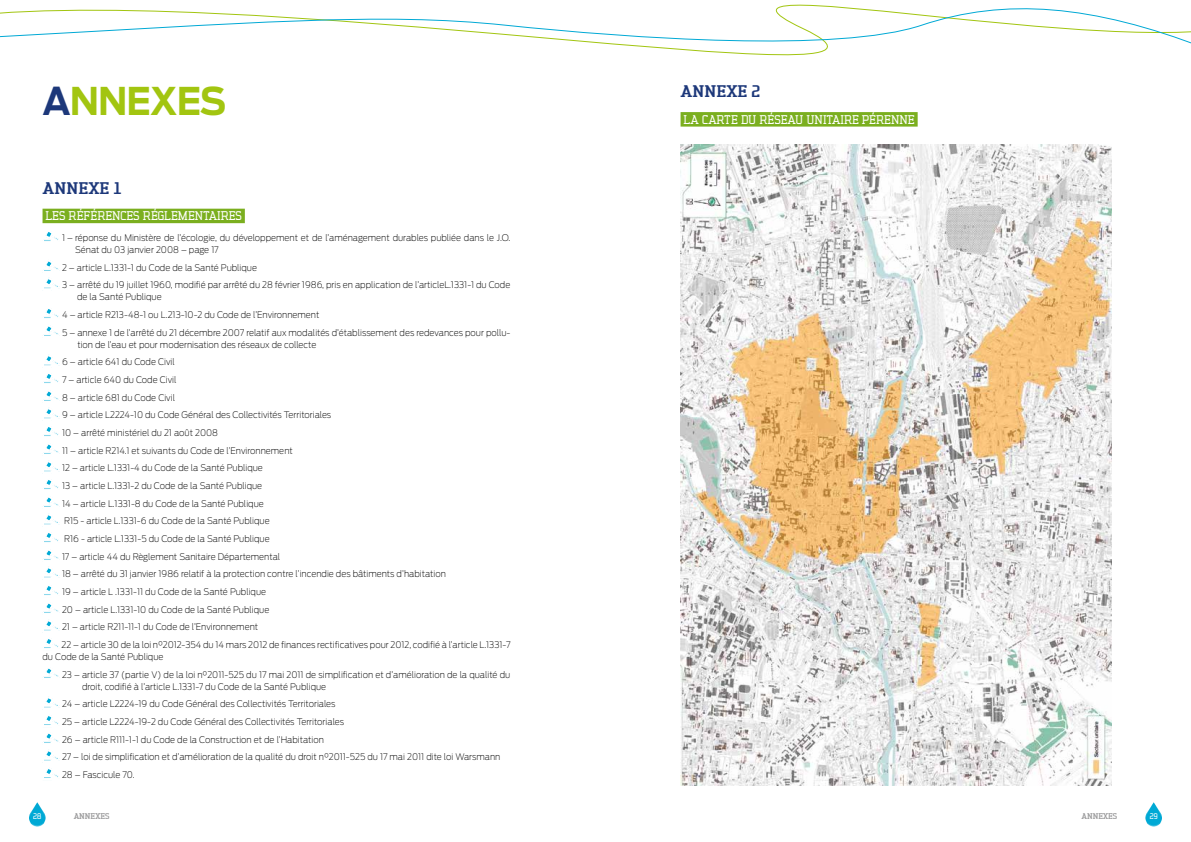
<style>
.page{position:relative;width:1191px;height:842px;background:#fff}
.page>*{position:absolute;margin:0;border:0;box-sizing:border-box;transform-origin:0 0}
.t1{font:700 38px "Antenna";letter-spacing:-.03em;color:#a2c510;scale:.94 1}
.t2{font:700 16px "Ikiru Serif";letter-spacing:-.015em;color:#1d387a}
.t3{font:500 12px "Ikiru Serif";color:#fff}
.t4{font:200 9px/17.7px "Antenna";color:#000;scale:.95 1}
.t5{font:700 8px "Ikiru Serif";letter-spacing:-.015em;color:#9c9c9d;scale:.95 1}
.t6{font:500 7.7px "Ikiru Serif";color:#fff}
.s1{color:#1d387a}
</style>
<div class="page">
<svg style="left:29px;top:802px;width:17px;height:24px"></svg>
<svg style="left:1145px;top:802px;width:17px;height:24px"></svg>
<svg style="left:0;top:4px;width:1191px;height:49px"></svg>
<div style="left:43px;top:209px;width:202px;height:14px;background:#7baf1f"></div>
<svg style="left:44px;top:232px;width:14px;height:9px"></svg>
<svg style="left:44px;top:261px;width:16px;height:28px"></svg>
<svg style="left:44px;top:309px;width:16px;height:27px"></svg>
<svg style="left:42px;top:354px;width:18px;height:294px"></svg>
<svg style="left:43px;top:668px;width:16px;height:10px"></svg>
<svg style="left:42px;top:696px;width:18px;height:82px"></svg>
<div style="left:680px;top:112px;width:237px;height:15px;background:#7baf1f"></div>
<img style="left:680px;top:144px;width:431px;height:641px">
<h1 class="t1" style="left:43px;top:79px;width:197px"><span class="s1">A</span>NNEXES</h1>
<h2 class="t2" style="left:43px;top:177px;width:81px">ANNEXE 1</h2>
<h3 class="t3" style="left:45px;top:208px;width:198px">LES RÉFÉRENCES RÉGLEMENTAIRES</h3>
<p class="t4" style="left:75px;top:232px;width:460px;line-height:12px;text-indent:-13px">1 – réponse du Ministère de l’écologie, du développement et de l’aménagement durables publiée dans le J.O.<br>Sénat du 03 janvier 2008 – page 17</p>
<p class="t4" style="left:62px;top:259px;width:473px">2 – article L.1331-1 du Code de la Santé Publique<br>3 – arrêté du 19 juillet 1960, modifié par arrêté du 28 février 1986, pris en application de l’articleL.1331-1 du Code</p>
<p class="t4" style="left:62px;top:288px;width:473px;text-indent:15px">de la Santé Publique<br>4 – article R213-48-1 ou L.213-10-2 du Code de l’Environnement<br>5 – annexe 1 de l’arrêté du 21 décembre 2007 relatif aux modalités d’établissement des redevances pour pollu-</p>
<p class="t4" style="left:62px;top:336px;width:474px;text-indent:16px">tion de l’eau et pour modernisation des réseaux de collecte<br>6 – article 641 du Code Civil<br>7 – article 640 du Code Civil<br>8 – article 681 du Code Civil<br>9 – article L2224-10 du Code Général des Collectivités Territoriales<br>10 – arrêté ministériel du 21 août 2008<br>11 – article R214.1 et suivants du Code de l’Environnement<br>12 – article L.1331-4 du Code de la Santé Publique<br>13 – article L.1331-2 du Code de la Santé Publique<br>14 – article L.1331-8 du Code de la Santé Publique<br>R15 - article L.1331-6 du Code de la Santé Publique<br>R16 - article L.1331-5 du Code de la Santé Publique<br>17 – article 44 du Règlement Sanitaire Départemental<br>18 – arrêté du 31 janvier 1986 relatif à la protection contre l’incendie des bâtiments d’habitation<br>19 – article L .1331-11 du Code de la Santé Publique<br>20 – article L.1331-10 du Code de la Santé Publique<br>21 – article R211-11-1 du Code de l’Environnement<br>22 – article 30 de la loi n°2012-354 du 14 mars 2012 de finances rectificatives pour 2012, codifié à l’article L.1331-7</p>
<p class="t4" style="left:62px;top:648px;width:473px;text-indent:-19px">du Code de la Santé Publique<br>23 – article 37 (partie V) de la loi n°2011-525 du 17 mai 2011 de simplification et d’amélioration de la qualité du</p>
<p class="t4" style="left:62px;top:678px;width:463px;text-indent:20px">droit, codifié à l’article L.1331-7 du Code de la Santé Publique<br>24 – article L2224-19 du Code Général des Collectivités Territoriales<br>25 – article L2224-19-2 du Code Général des Collectivités Territoriales<br>26 – article R111-1-1 du Code de la Construction et de l’Habitation<br>27 – loi de simplification et d’amélioration de la qualité du droit n°2011-525 du 17 mai 2011 dite loi Warsmann 28 – Fascicule 70.</p>
<h2 class="t2" style="left:680px;top:81px;width:81px">ANNEXE 2</h2>
<h3 class="t3" style="left:683px;top:112px;width:233px">LA CARTE DU RÉSEAU UNITAIRE PÉRENNE</h3>
<p class="t6" style="left:33px;top:811px;width:10px">28</p>
<p class="t5" style="left:74px;top:811px;width:39px">ANNEXES</p>
<p class="t5" style="left:1081px;top:811px;width:39px">ANNEXES</p>
<p class="t6" style="left:1149px;top:811px;width:9px">29</p>
</div>
